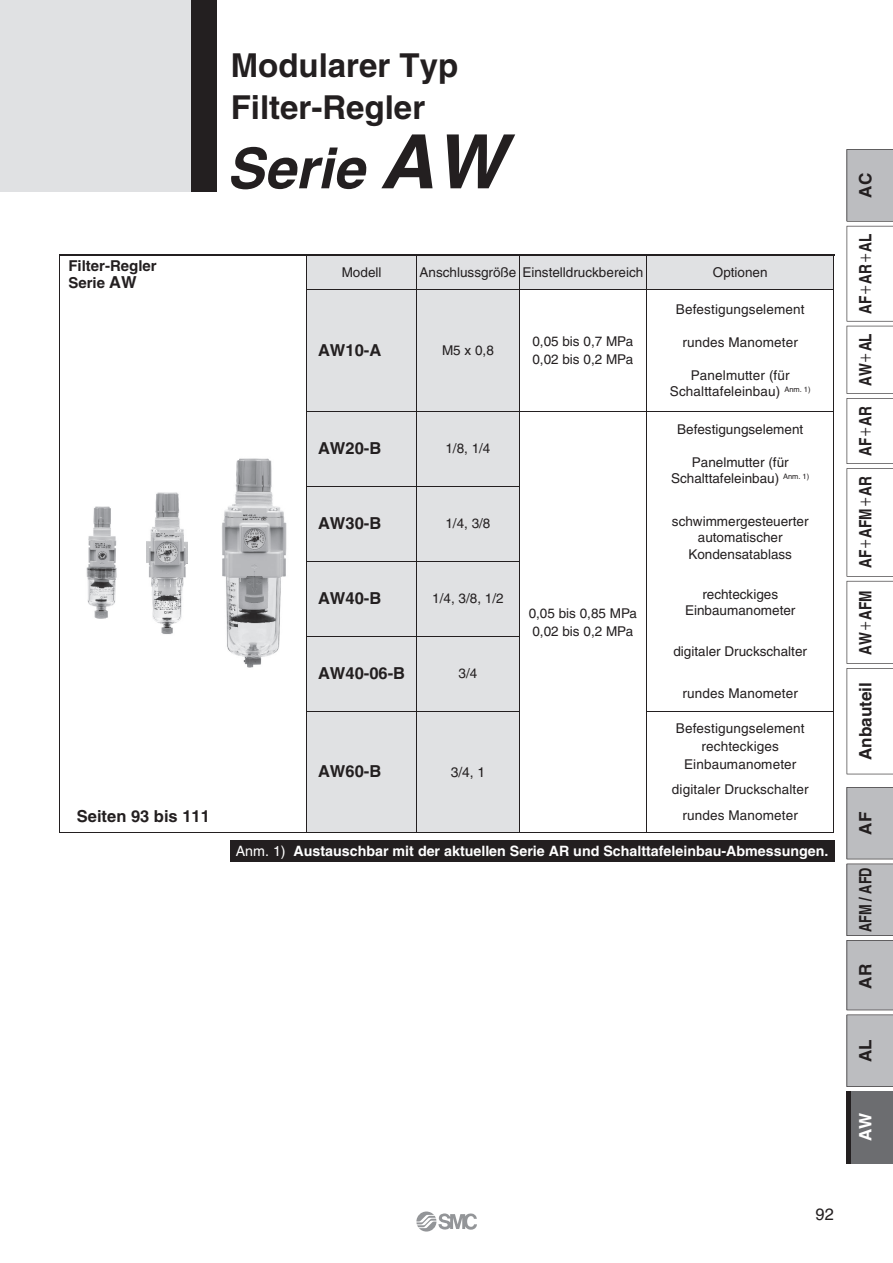
<style>
.page{position:relative;width:893px;height:1263px;background:#fff}
.page>*{position:absolute;margin:0;border:0;box-sizing:border-box;transform-origin:0 0}
.t1{font:italic 700 56.25px "Helvetica";color:#231f20}
.t2{font:700 33px/42px "Helvetica";color:#231f20}
.t3{font:700 17.1px "Helvetica";color:#231f20;scale:.8 1}
.t4{font:700 17.1px "Helvetica";color:#231f20}
.t5{font:700 17.1px "Helvetica";color:#231f20;scale:.75 1}
.t6{font:700 17.1px "Helvetica";color:#fff}
.t7{font:700 16.5px "Helvetica";color:#231f20}
.t8{font:16.5px "Helvetica";color:#231f20}
.t9{font:700 15px/17.2px "Helvetica";color:#231f20}
.t10{font:700 14.25px "Helvetica";color:#fff}
.t11{font:13.8px "Helvetica";color:#231f20}
.t12{font:13.5px/16.5px "Helvetica";color:#231f20;text-align:center}
.s1{font-size:75px}
.s2{font-size:16.5px}
.s3{font-weight:400}
</style>
<div class="page">
<svg style="left:416px;top:1212px;width:61px;height:20px"></svg>
<svg style="left:307px;top:256px;width:526px;height:577px"></svg>
<hr style="left:306px;top:254px;width:111px;height:2px;background:#231f20">
<hr style="left:416px;top:256px;width:1px;height:34px;background:#231f20">
<hr style="left:417px;top:254px;width:102px;height:2px;background:#231f20">
<hr style="left:518px;top:256px;width:1px;height:34px;background:#231f20">
<hr style="left:519px;top:254px;width:315px;height:2px;background:#231f20">
<hr style="left:306px;top:290px;width:111px;height:1px;background:#231f20">
<hr style="left:306px;top:411px;width:111px;height:1px;background:#231f20">
<hr style="left:416px;top:290px;width:1px;height:121px;background:#231f20">
<hr style="left:416px;top:412px;width:1px;height:74px;background:#231f20">
<hr style="left:417px;top:290px;width:229px;height:1px;background:#231f20">
<hr style="left:417px;top:411px;width:102px;height:1px;background:#231f20">
<hr style="left:306px;top:486px;width:111px;height:1px;background:#231f20">
<hr style="left:416px;top:487px;width:1px;height:74px;background:#231f20">
<hr style="left:417px;top:486px;width:102px;height:1px;background:#231f20">
<hr style="left:306px;top:561px;width:111px;height:1px;background:#231f20">
<hr style="left:416px;top:562px;width:1px;height:74px;background:#231f20">
<hr style="left:417px;top:561px;width:102px;height:1px;background:#231f20">
<hr style="left:306px;top:636px;width:111px;height:1px;background:#231f20">
<hr style="left:416px;top:637px;width:1px;height:74px;background:#231f20">
<hr style="left:416px;top:712px;width:1px;height:121px;background:#231f20">
<hr style="left:417px;top:636px;width:102px;height:1px;background:#231f20">
<hr style="left:646px;top:256px;width:1px;height:34px;background:#231f20">
<hr style="left:833px;top:256px;width:1px;height:34px;background:#231f20">
<hr style="left:306px;top:711px;width:213px;height:1px;background:#231f20">
<hr style="left:59px;top:711px;width:1px;height:122px;background:#231f20">
<hr style="left:306px;top:712px;width:1px;height:121px;background:#231f20">
<hr style="left:518px;top:290px;width:1px;height:121px;background:#231f20">
<hr style="left:646px;top:290px;width:188px;height:1px;background:#231f20">
<hr style="left:646px;top:290px;width:1px;height:121px;background:#231f20">
<hr style="left:833px;top:290px;width:1px;height:121px;background:#231f20">
<hr style="left:833px;top:712px;width:1px;height:121px;background:#231f20">
<hr style="left:519px;top:411px;width:127px;height:1px;background:#231f20">
<hr style="left:518px;top:412px;width:1px;height:74px;background:#231f20">
<hr style="left:646px;top:411px;width:188px;height:1px;background:#231f20">
<hr style="left:833px;top:412px;width:1px;height:74px;background:#231f20">
<hr style="left:518px;top:487px;width:1px;height:74px;background:#231f20">
<hr style="left:833px;top:486px;width:1px;height:75px;background:#231f20">
<hr style="left:518px;top:562px;width:1px;height:74px;background:#231f20">
<hr style="left:833px;top:561px;width:1px;height:75px;background:#231f20">
<hr style="left:518px;top:637px;width:1px;height:74px;background:#231f20">
<hr style="left:833px;top:636px;width:1px;height:75px;background:#231f20">
<hr style="left:518px;top:712px;width:1px;height:121px;background:#231f20">
<hr style="left:646px;top:711px;width:188px;height:1px;background:#231f20">
<hr style="left:646px;top:712px;width:1px;height:121px;background:#231f20">
<hr style="left:646px;top:412px;width:1px;height:299px;background:#231f20">
<hr style="left:59px;top:254px;width:247px;height:2px;background:#231f20">
<hr style="left:59px;top:256px;width:1px;height:34px;background:#231f20">
<hr style="left:306px;top:256px;width:1px;height:34px;background:#231f20">
<hr style="left:59px;top:290px;width:1px;height:122px;background:#231f20">
<hr style="left:306px;top:290px;width:1px;height:121px;background:#231f20">
<hr style="left:59px;top:412px;width:1px;height:74px;background:#231f20">
<hr style="left:306px;top:412px;width:1px;height:74px;background:#231f20">
<hr style="left:59px;top:486px;width:1px;height:75px;background:#231f20">
<hr style="left:306px;top:487px;width:1px;height:74px;background:#231f20">
<hr style="left:59px;top:561px;width:1px;height:75px;background:#231f20">
<hr style="left:306px;top:562px;width:1px;height:74px;background:#231f20">
<hr style="left:59px;top:636px;width:1px;height:75px;background:#231f20">
<hr style="left:306px;top:637px;width:1px;height:74px;background:#231f20">
<hr style="left:519px;top:833px;width:127px;height:1px;background:#231f20">
<hr style="left:59px;top:833px;width:460px;height:1px;background:#231f20">
<hr style="left:646px;top:833px;width:188px;height:1px;background:#231f20">
<div style="left:230px;top:840px;width:604px;height:21px;background:#231f20"></div>
<img style="left:146px;top:492px;width:42px;height:142px">
<img style="left:222px;top:458px;width:65px;height:210px">
<img style="left:86px;top:506px;width:31px;height:113px">
<div style="left:0;top:0;width:191px;height:191px;background:#e0e1e3"></div>
<div style="left:191px;top:0;width:26px;height:191px;background:#231f20"></div>
<svg style="left:846px;top:787px;width:46px;height:300px"></svg>
<div style="left:846px;top:1091px;width:46px;height:72px;background:#6c6d70"></div>
<hr style="left:846px;top:1091px;width:4px;height:72px;background:#231f20">
<svg style="left:846px;top:149px;width:46px;height:625px"></svg>
<h2 class="t2" style="left:231px;top:48px;width:229px">Modularer Typ<br>Filter-Regler</h2>
<h1 class="t1" style="left:226px;top:148px;width:280px">Serie <span class="s1">AW</span></h1>
<p class="t9" style="left:68px;top:259px;width:90px">Filter-Regler<br>Serie <span class="s2">AW</span></p>
<p class="t12" style="left:342px;top:266px;width:41px">Modell</p>
<p class="t12" style="left:419px;top:266px;width:225px">Anschlussgröße Einstelldruckbereich</p>
<p class="t12" style="left:712px;top:266px;width:56px">Optionen</p>
<p class="t7" style="left:77px;top:810px;width:134px">Seiten 93 bis 111</p>
<p class="t7" style="left:318px;top:344px;width:65px">AW10-A</p>
<p class="t12" style="left:442px;top:344px;width:53px">M5 x 0,8</p>
<p class="t12" style="left:532px;top:334px;width:102px;line-height:18px;text-align:left">0,05 bis 0,7 MPa<br>0,02 bis 0,2 MPa</p>
<p class="t7" style="left:318px;top:442px;width:65px">AW20-B</p>
<p class="t12" style="left:445px;top:442px;width:47px">1/8, 1/4</p>
<p class="t7" style="left:318px;top:517px;width:65px">AW30-B</p>
<p class="t12" style="left:445px;top:517px;width:47px">1/4, 3/8</p>
<p class="t7" style="left:318px;top:592px;width:65px">AW40-B</p>
<p class="t12" style="left:432px;top:592px;width:73px">1/4, 3/8, 1/2</p>
<p class="t7" style="left:318px;top:667px;width:89px">AW40-06-B</p>
<p class="t12" style="left:458px;top:667px;width:20px">3/4</p>
<p class="t12" style="left:528px;top:605px;width:110px;line-height:18px;text-align:left">0,05 bis 0,85 MPa<br>0,02 bis 0,2 MPa</p>
<p class="t12" style="left:676px;top:302px;width:130px">Befestigungselement</p>
<p class="t12" style="left:682px;top:335px;width:117px">rundes Manometer</p>
<p class="t12" style="left:670px;top:368px;width:142px">Panelmutter (für<br>Schalttafeleinbau) <sup>Anm.</sup> <sup>1)</sup></p>
<p class="t12" style="left:677px;top:422px;width:128px">Befestigungselement</p>
<p class="t12" style="left:671px;top:455px;width:140px">Panelmutter (für<br>Schalttafeleinbau) <sup>Anm.</sup> <sup>1)</sup></p>
<p class="t12" style="left:672px;top:515px;width:138px">schwimmergesteuerter automatischer<br>Kondensatablass</p>
<p class="t12" style="left:685px;top:587px;width:112px">rechteckiges<br>Einbaumanometer</p>
<p class="t12" style="left:673px;top:644px;width:135px">digitaler Druckschalter</p>
<p class="t12" style="left:682px;top:686px;width:117px">rundes Manometer</p>
<p class="t12" style="left:676px;top:721px;width:130px;line-height:18px">Befestigungselement rechteckiges<br>Einbaumanometer</p>
<p class="t12" style="left:672px;top:779px;width:138px;line-height:25.5px">digitaler Druckschalter rundes Manometer</p>
<p class="t10" style="left:236px;top:846px;width:594px"><span class="s3">Anm. 1)</span> Austauschbar mit der aktuellen Serie AR und Schalttafeleinbau-Abmessungen.</p>
<p class="t7" style="left:318px;top:766px;width:65px">AW60-B</p>
<p class="t11" style="left:450px;top:767px;width:36px">3/4, 1</p>
<p class="t4" style="left:859px;top:198px;width:26px;rotate:-90deg">AC</p>
<p class="t3" style="left:859px;top:314px;width:102px;rotate:-90deg">AF AR AL</p>
<p class="t3" style="left:859px;top:386px;width:68px;rotate:-90deg">AW AL</p>
<p class="t3" style="left:859px;top:456px;width:64px;rotate:-90deg">AF AR</p>
<p class="t3" style="left:859px;top:568px;width:116px;rotate:-90deg">AF AFM AR</p>
<p class="t3" style="left:859px;top:655px;width:82px;rotate:-90deg">AW AFM</p>
<p class="t4" style="left:859px;top:760px;width:79px;rotate:-90deg">Anbauteil</p>
<p class="t4" style="left:859px;top:835px;width:24px;rotate:-90deg">AF</p>
<p class="t5" style="left:859px;top:932px;width:88px;rotate:-90deg">AFM / AFD</p>
<p class="t4" style="left:859px;top:989px;width:26px;rotate:-90deg">AR</p>
<p class="t4" style="left:859px;top:1062px;width:24px;rotate:-90deg">AL</p>
<p class="t6" style="left:859px;top:1141px;width:30px;rotate:-90deg">AW</p>
<p class="t8" style="left:815px;top:1209px;width:20px">92</p>
</div>
